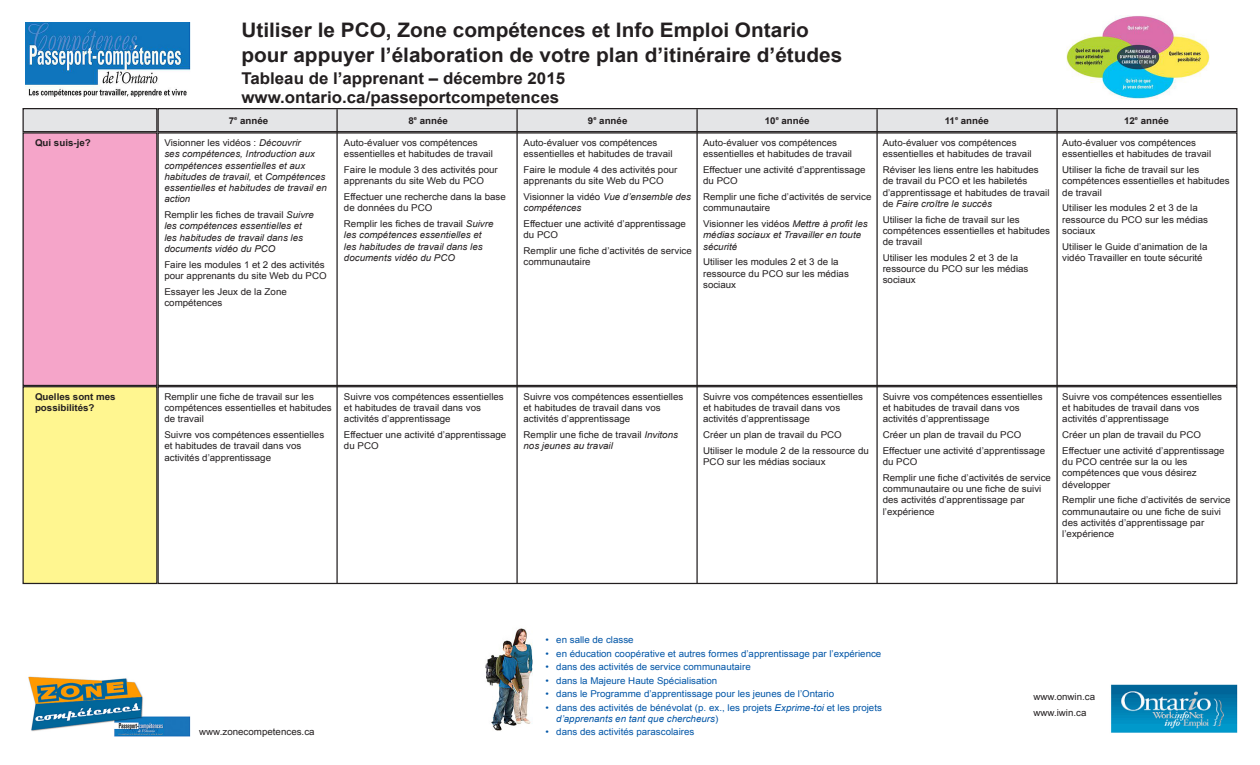
<style>
.page{position:relative;width:1260px;height:765px;background:#fff}
.page>*{position:absolute;margin:0;border:0;box-sizing:border-box;transform-origin:0 0}
.text{font:700 20px "Arial";color:#231f20;scale:1.04 1}
.text-2{font:700 16.25px/19.5px "Arial";color:#231f20;scale:1.04 1}
.text-3{font:9.38px/11.2px "Arial";color:#231f20;scale:1.04 1}
.text-4{font:italic 9.38px/11.2px "Arial";color:#231f20;scale:1.04 1}
.text-5{font:9.38px/11.2px "Arial";color:#0155a7;scale:1.04 1}
.grades{font:700 9.38px "Arial";color:#231f20;scale:1.04 1}
.text-6{font:700 9.38px/11.2px "Arial";color:#231f20;scale:1.04 1}
.s1{font-style:normal}
.s2{font-style:italic}
</style>
<div class="page">
<div style="left:158px;top:109px;width:1079px;height:23px;background:#e4e5e7"></div>
<div style="left:158px;top:108px;width:1080px;height:24px;border:1px solid #231f20"></div>
<div style="left:23px;top:109px;width:134px;height:23px;background:#e4e5e7"></div>
<div style="left:22px;top:108px;width:136px;height:24px;border:1px solid #231f20"></div>
<div style="left:23px;top:133px;width:134px;height:252px;background:#f5a5c9"></div>
<div style="left:22px;top:132px;width:136px;height:254px;border:1px solid #231f20"></div>
<div style="left:158px;top:386px;width:1080px;height:198px;border:1px solid #231f20"></div>
<div style="left:23px;top:387px;width:134px;height:196px;background:#fff690"></div>
<div style="left:22px;top:386px;width:136px;height:198px;border:1px solid #231f20"></div>
<hr style="left:336px;top:109px;width:2px;height:475px;background:#231f20">
<hr style="left:516px;top:109px;width:2px;height:475px;background:#231f20">
<hr style="left:696px;top:109px;width:2px;height:475px;background:#231f20">
<hr style="left:876px;top:109px;width:2px;height:475px;background:#231f20">
<hr style="left:1056px;top:109px;width:2px;height:475px;background:#231f20">
<img style="left:26px;top:22px;width:165px;height:75px">
<img style="left:28px;top:676px;width:163px;height:61px">
<img style="left:1067px;top:15px;width:142px;height:83px">
<img style="left:1111px;top:684px;width:127px;height:49px">
<img style="left:485px;top:628px;width:48px;height:103px">
<p class="text-6" style="left:35px;top:137px;width:55px">Qui suis-je?</p>
<p class="text-6" style="left:35px;top:391px;width:79px">Quelles sont mes possibilités?</p>
<p class="text" style="left:241px;top:19px;width:547px">Utiliser le PCO, Zone compétences et Info Emploi Ontario</p>
<p class="text" style="left:241px;top:43px;width:579px">pour appuyer l’élaboration de votre plan d’itinéraire d’études</p>
<p class="text-2" style="left:241px;top:68px;width:313px">Tableau de l’apprenant – décembre 2015 www.ontario.ca/passeportcompetences</p>
<p class="grades" style="left:229px;top:115px;width:39px">7<sup>e</sup> année</p>
<p class="grades" style="left:408px;top:115px;width:39px">8<sup>e</sup> année</p>
<p class="grades" style="left:588px;top:115px;width:39px">9<sup>e</sup> année</p>
<p class="grades" style="left:765px;top:115px;width:45px">10<sup>e</sup> année</p>
<p class="grades" style="left:945px;top:115px;width:44px">11<sup>e</sup> année</p>
<p class="grades" style="left:1124px;top:115px;width:45px">12<sup>e</sup> année</p>
<p class="text-4" style="left:164px;top:137px;width:158px"><span class="s1">Visionner les vidéos :</span> Découvrir<br>ses compétences, Introduction aux compétences essentielles et aux habitudes de travail, <span class="s1">et</span> Compétences essentielles et habitudes de travail en action</p>
<p class="text-4" style="left:164px;top:209px;width:145px"><span class="s1">Remplir les fiches de travail</span> Suivre les compétences essentielles et les habitudes de travail dans les documents vidéo du PCO</p>
<p class="text-3" style="left:164px;top:259px;width:158px">Faire les modules 1 et 2 des activités pour apprenants du site Web du PCO</p>
<p class="text-3" style="left:164px;top:286px;width:119px">Essayer les Jeux de la Zone compétences</p>
<p class="text-3" style="left:344px;top:137px;width:145px">Auto-évaluer vos compétences essentielles et habitudes de travail</p>
<p class="text-3" style="left:344px;top:164px;width:149px">Faire le module 3 des activités pour apprenants du site Web du PCO</p>
<p class="text-3" style="left:344px;top:191px;width:157px">Effectuer une recherche dans la base de données du PCO</p>
<p class="text-4" style="left:344px;top:218px;width:145px"><span class="s1">Remplir les fiches de travail</span> Suivre les compétences essentielles et les habitudes de travail dans les documents vidéo du PCO</p>
<p class="text-3" style="left:524px;top:137px;width:145px">Auto-évaluer vos compétences essentielles et habitudes de travail</p>
<p class="text-3" style="left:524px;top:164px;width:149px">Faire le module 4 des activités pour apprenants du site Web du PCO</p>
<p class="text-4" style="left:524px;top:191px;width:163px"><span class="s1">Visionner la vidéo</span> Vue d’ensemble des compétences</p>
<p class="text-3" style="left:524px;top:218px;width:158px">Effectuer une activité d’apprentissage du PCO</p>
<p class="text-3" style="left:524px;top:245px;width:163px">Remplir une fiche d’activités de service communautaire</p>
<p class="text-3" style="left:703px;top:137px;width:145px">Auto-évaluer vos compétences essentielles et habitudes de travail</p>
<p class="text-3" style="left:703px;top:164px;width:158px">Effectuer une activité d’apprentissage du PCO</p>
<p class="text-3" style="left:703px;top:191px;width:163px">Remplir une fiche d’activités de service communautaire</p>
<p class="text-4" style="left:703px;top:218px;width:160px"><span class="s1">Visionner les vidéos</span> Mettre à profit les médias sociaux et Travailler en toute sécurité</p>
<p class="text-3" style="left:703px;top:256px;width:142px">Utiliser les modules 2 et 3 de la ressource du PCO sur les médias sociaux</p>
<p class="text-3" style="left:883px;top:137px;width:145px">Auto-évaluer vos compétences essentielles et habitudes de travail</p>
<p class="text-3" style="left:883px;top:164px;width:162px">Réviser les liens entre les habitudes de travail du PCO et les habiletés d’apprentissage et habitudes de travail de <span class="s2">Faire croître le succès</span></p>
<p class="text-3" style="left:883px;top:214px;width:163px">Utiliser la fiche de travail sur les compétences essentielles et habitudes de travail</p>
<p class="text-3" style="left:883px;top:252px;width:142px">Utiliser les modules 2 et 3 de la ressource du PCO sur les médias sociaux</p>
<p class="text-3" style="left:1062px;top:137px;width:145px">Auto-évaluer vos compétences essentielles et habitudes de travail</p>
<p class="text-3" style="left:1062px;top:164px;width:163px">Utiliser la fiche de travail sur les compétences essentielles et habitudes de travail</p>
<p class="text-3" style="left:1062px;top:202px;width:142px">Utiliser les modules 2 et 3 de la ressource du PCO sur les médias sociaux</p>
<p class="text-3" style="left:1062px;top:241px;width:141px">Utiliser le Guide d’animation de la vidéo Travailler en toute sécurité</p>
<p class="text-3" style="left:164px;top:391px;width:163px">Remplir une fiche de travail sur les compétences essentielles et habitudes de travail</p>
<p class="text-3" style="left:164px;top:429px;width:155px">Suivre vos compétences essentielles et habitudes de travail dans vos activités d’apprentissage</p>
<p class="text-3" style="left:344px;top:391px;width:155px">Suivre vos compétences essentielles et habitudes de travail dans vos activités d’apprentissage</p>
<p class="text-3" style="left:344px;top:429px;width:158px">Effectuer une activité d’apprentissage du PCO</p>
<p class="text-3" style="left:524px;top:391px;width:155px">Suivre vos compétences essentielles et habitudes de travail dans vos activités d’apprentissage</p>
<p class="text-4" style="left:524px;top:429px;width:150px"><span class="s1">Remplir une fiche de travail</span> Invitons nos jeunes au travail</p>
<p class="text-3" style="left:703px;top:391px;width:155px">Suivre vos compétences essentielles et habitudes de travail dans vos activités d’apprentissage</p>
<p class="text-3" style="left:703px;top:429px;width:135px">Créer un plan de travail du PCO</p>
<p class="text-3" style="left:703px;top:445px;width:161px">Utiliser le module 2 de la ressource du<br>PCO sur les médias sociaux</p>
<p class="text-3" style="left:883px;top:391px;width:155px">Suivre vos compétences essentielles et habitudes de travail dans vos activités d’apprentissage</p>
<p class="text-3" style="left:883px;top:429px;width:135px">Créer un plan de travail du PCO</p>
<p class="text-3" style="left:883px;top:445px;width:158px">Effectuer une activité d’apprentissage du PCO</p>
<p class="text-3" style="left:883px;top:472px;width:163px">Remplir une fiche d’activités de service communautaire ou une fiche de suivi des activités d’apprentissage par l’expérience</p>
<p class="text-3" style="left:1062px;top:391px;width:155px">Suivre vos compétences essentielles et habitudes de travail dans vos activités d’apprentissage</p>
<p class="text-3" style="left:1062px;top:429px;width:135px">Créer un plan de travail du PCO</p>
<p class="text-3" style="left:1062px;top:445px;width:158px">Effectuer une activité d’apprentissage du PCO centrée sur la ou les compétences que vous désirez développer</p>
<p class="text-3" style="left:1062px;top:494px;width:163px">Remplir une fiche d’activités de service communautaire ou une fiche de suivi des activités d’apprentissage par l’expérience</p>
<p class="text-5" style="left:546px;top:634px;width:86px">• en salle de classe</p>
<p class="text-5" style="left:546px;top:648px;width:324px">• en éducation coopérative et autres formes d’apprentissage par l’expérience</p>
<p class="text-5" style="left:546px;top:661px;width:199px">• dans des activités de service communautaire</p>
<p class="text-5" style="left:546px;top:675px;width:166px">• dans la Majeure Haute Spécialisation</p>
<p class="text-5" style="left:546px;top:688px;width:279px">• dans le Programme d’apprentissage pour les jeunes de l’Ontario</p>
<p class="text-5" style="left:556px;top:702px;width:315px;text-indent:-11px">• dans des activités de bénévolat (p. ex., les projets <span class="s2">Exprime-toi</span> et les projets <span class="s2">d’apprenants en tant que chercheurs</span>)</p>
<p class="text-3" style="left:1033px;top:691px;width:61px">www.onwin.ca</p>
<p class="text-3" style="left:1033px;top:707px;width:53px">www.iwin.ca</p>
<p class="text-3" style="left:199px;top:726px;width:112px">www.zonecompetences.ca</p>
<p class="text-5" style="left:546px;top:726px;width:145px">• dans des activités parascolaires</p>
</div>
